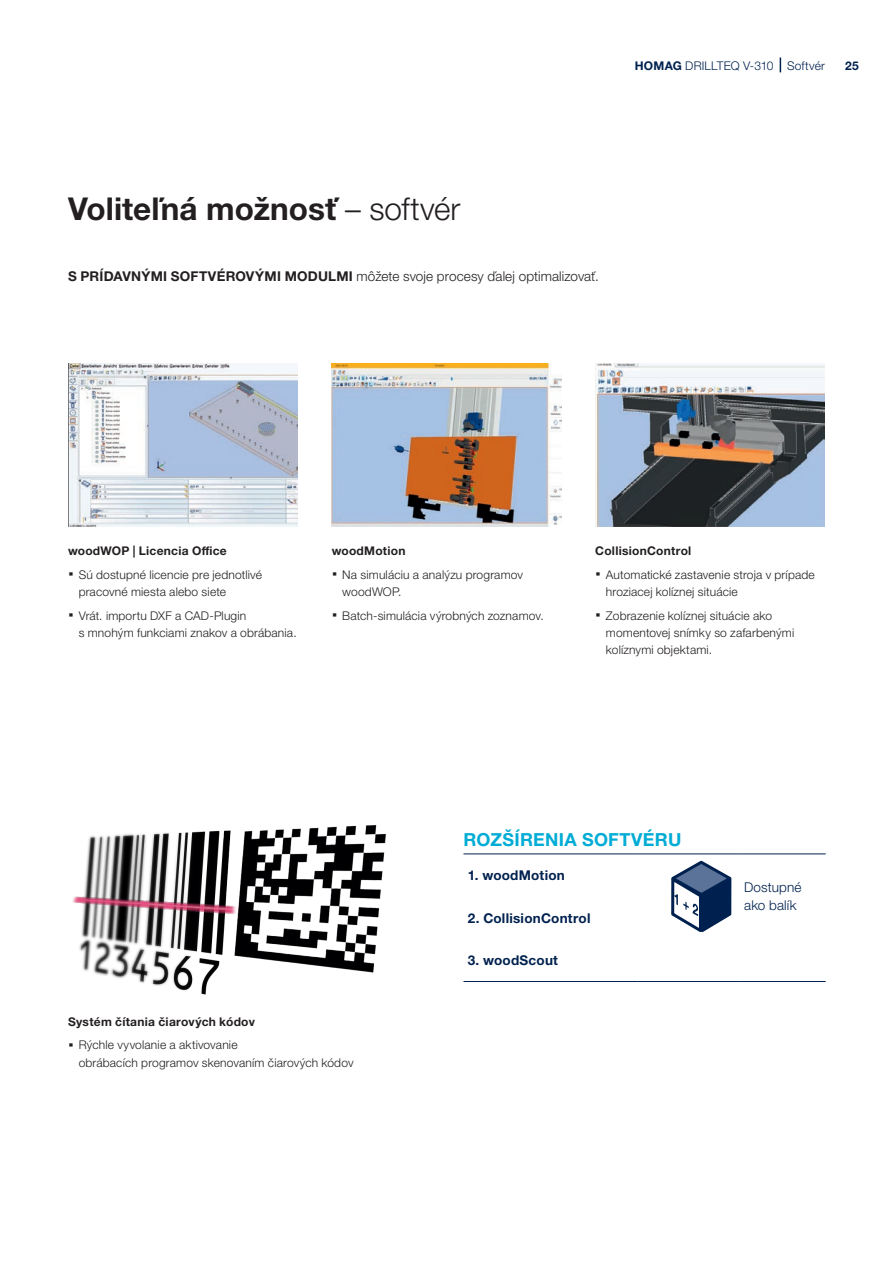
<style>
.page{position:relative;width:893px;height:1263px;background:#fff}
.page>*{position:absolute;margin:0;border:0;box-sizing:border-box;transform-origin:0 0}
.t1{font:700 31.5px "Helvetica Neue LTW1 G";color:#231f20}
.t2{font:700 18px "Helvetica Neue LTW1 G";letter-spacing:.015em;color:#00acd5}
.t3{font:300 13.5px "Helvetica Neue LTW1 G";letter-spacing:.01em;color:#231f20}
.t4{font:700 13.5px "Helvetica Neue LTW1 G";letter-spacing:.015em;color:#00214f}
.t5{font:300 13.5px/18px "Helvetica Neue LTW1 G";letter-spacing:.01em;color:#00214f}
.t6{font:300 12px/23.7px "Helvetica Neue LTW1 G";letter-spacing:.015em;color:#231f20}
.t7{font:700 12px/23.5px "Helvetica Neue LTW1 G";letter-spacing:.02em;color:#231f20}
.t8{font:300 12px "Helvetica Neue LTW1 G";letter-spacing:.015em;color:#00214f}
.t9{font:700 12px "Helvetica Neue LTW1 G";color:#00214f}
.s1{font-weight:700}
.s2{font-weight:300}
.s3{font-weight:700;font-size:21px}
.s4{font-size:21px}
</style>
<div class="page">
<img style="left:595px;top:363px;width:230px;height:163px">
<img style="left:332px;top:363px;width:229px;height:163px">
<img style="left:68px;top:363px;width:230px;height:163px">
<img style="left:72px;top:825px;width:314px;height:170px">
<svg style="left:780px;top:58px;width:1px;height:14px"></svg>
<hr style="left:463px;top:853px;width:175px;height:1px;background:#00214f">
<hr style="left:463px;top:981px;width:175px;height:1px;background:#00214f">
<hr style="left:638px;top:853px;width:102px;height:1px;background:#00214f">
<hr style="left:740px;top:853px;width:86px;height:1px;background:#00214f">
<hr style="left:638px;top:981px;width:102px;height:1px;background:#00214f">
<hr style="left:740px;top:981px;width:86px;height:1px;background:#00214f">
<svg style="left:667px;top:854px;width:74px;height:78px"></svg>
<p class="t8" style="left:635px;top:58px;width:192px"><span class="s1">HOMAG</span> DRILLTEQ V-310 Softvér</p>
<p class="t9" style="left:845px;top:58px;width:15px">25</p>
<h1 class="t1" style="left:68px;top:190px;width:394px">Voliteľná možnosť <span class="s2">– softvér</span></h1>
<p class="t3" style="left:68px;top:268px;width:532px"><span class="s1">S PRÍDAVNÝMI SOFTVÉROVÝMI MODULMI</span> môžete svoje procesy ďalej optimalizovať.</p>
<p class="t6" style="left:68px;top:539px;width:195px"><span class="s1">woodWOP | Licencia Office<br></span><span class="s3">·</span> Sú dostupné licencie pre jednotlivé</p>
<p class="t6" style="left:68px;top:580px;width:180px;text-indent:11px">pracovné miesta alebo siete<br><span class="s3">·</span> Vrát. importu DXF a CAD-Plugin</p>
<p class="t6" style="left:79px;top:621px;width:219px">s mnohým funkciami znakov a obrábania.</p>
<p class="t6" style="left:332px;top:539px;width:193px"><span class="s1">woodMotion<br></span><span class="s3">·</span> Na simuláciu a analýzu programov</p>
<p class="t6" style="left:332px;top:580px;width:214px;text-indent:11px">woodWOP.<br><span class="s3">·</span> Batch-simulácia výrobných zoznamov.</p>
<p class="t6" style="left:595px;top:539px;width:221px"><span class="s1">CollisionControl<br></span><span class="s3">·</span> Automatické zastavenie stroja v prípade</p>
<p class="t6" style="left:595px;top:580px;width:178px;text-indent:11px">hroziacej kolíznej situácie<br><span class="s3">·</span> Zobrazenie kolíznej situácie ako</p>
<p class="t6" style="left:606px;top:624px;width:190px;line-height:17.2px">momentovej snímky so zafarbenými kolíznymi objektami.</p>
<h2 class="t2" style="left:463px;top:829px;width:219px">ROZŠÍRENIA SOFTVÉRU</h2>
<p class="t4" style="left:468px;top:867px;width:99px">1. woodMotion</p>
<p class="t4" style="left:468px;top:909px;width:124px">2. CollisionControl</p>
<p class="t4" style="left:468px;top:952px;width:92px">3. woodScout</p>
<p class="t5" style="left:744px;top:878px;width:59px">Dostupné ako balík</p>
<p class="t7" style="left:68px;top:1009px;width:188px">Systém čítania čiarových kódov <span class="s4">·</span> <span class="s2">Rýchle vyvolanie a aktivovanie</span></p>
<p class="t6" style="left:79px;top:1050px;width:276px">obrábacích programov skenovaním čiarových kódov</p>
</div>
